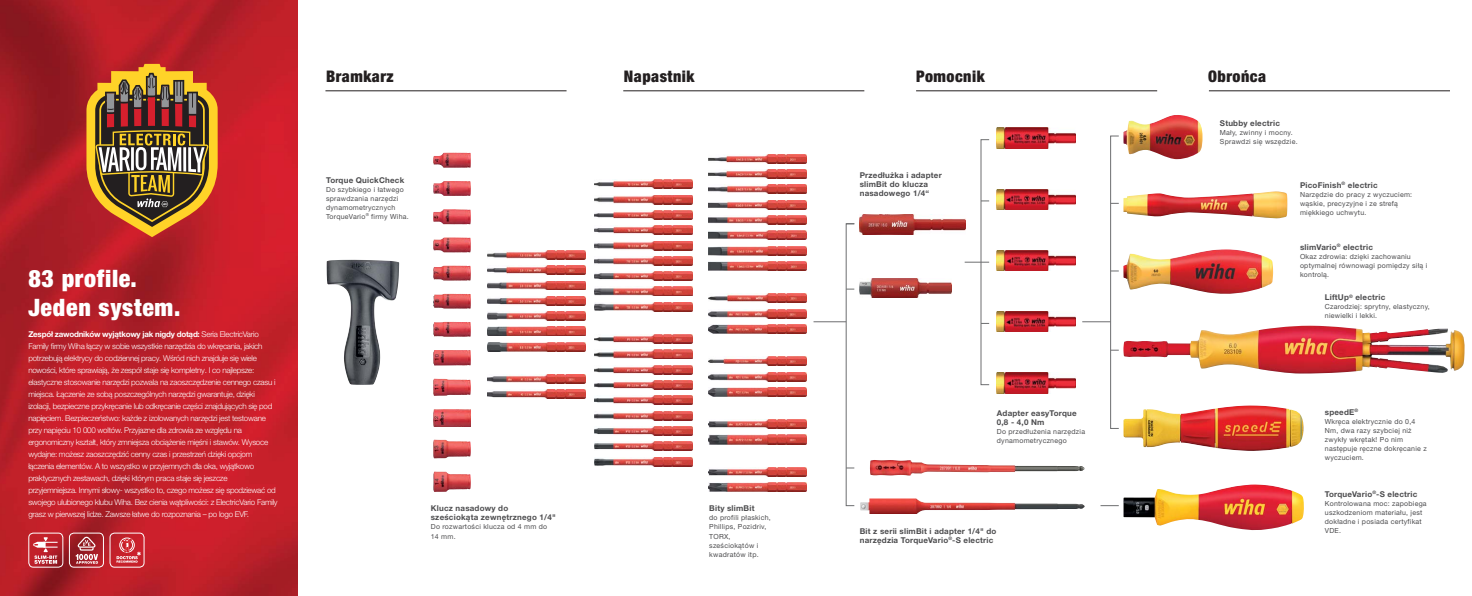
<style>
.page{position:relative;width:1472px;height:596px;background:#fff}
.page>*{position:absolute;margin:0;border:0;box-sizing:border-box;transform-origin:0 0}
.t1{font:900 condensed 24px/28.8px "Helvetica Neue LT Pro";letter-spacing:.03em;color:#fff}
.t2{font:900 condensed 16px "Helvetica Neue LT Pro";letter-spacing:.03em;color:#231f20}
.t3{font:300 8px/12px "Helvetica Neue LT Pro";letter-spacing:-.03em;color:#fff}
.t4{font:700 8px/9px "Helvetica Neue LT Pro";letter-spacing:.025em;color:#4c4c4e}
.t5{font:7px/9px "Helvetica Neue LT Pro";letter-spacing:.035em;color:#4c4c4e}
.s1{font-weight:700}
</style>
<div class="page">
<img style="left:0;top:0;width:298px;height:595px">
<svg style="left:86px;top:64px;width:132px;height:173px"></svg>
<div style="left:28px;top:532px;width:35px;height:35px;border:1px solid #fff;border-radius:5px"></div>
<svg style="left:33px;top:537px;width:25px;height:26px"></svg>
<div style="left:69px;top:532px;width:35px;height:35px;border:1px solid #fff;border-radius:5px"></div>
<svg style="left:76px;top:535px;width:22px;height:28px"></svg>
<div style="left:110px;top:532px;width:34px;height:35px;border:1px solid #fff;border-radius:5px"></div>
<div style="left:119px;top:537px;width:16px;height:15px;border:1px solid #fff;border-radius:50%"></div>
<svg style="left:116px;top:538px;width:25px;height:24px"></svg>
<div style="left:1110px;top:136px;width:8px;height:292px;border:1px solid #6d6e70"></div>
<svg style="left:1082px;top:321px;width:28px;height:1px"></svg>
<svg style="left:1100px;top:505px;width:18px;height:1px"></svg>
<svg style="left:964px;top:262px;width:25px;height:1px"></svg>
<div style="left:846px;top:223px;width:8px;height:282px;border:1px solid #6d6e70"></div>
<hr style="left:813px;top:321px;width:33px;height:1px;background:#6d6e70">
<img style="left:1123px;top:405px;width:180px;height:46px">
<img style="left:1123px;top:249px;width:149px;height:45px">
<img style="left:1123px;top:191px;width:164px;height:27px">
<img style="left:1123px;top:484px;width:180px;height:46px">
<img style="left:1123px;top:115px;width:79px;height:44px">
<img style="left:1123px;top:325px;width:341px;height:48px">
<img style="left:996px;top:128px;width:79px;height:20px">
<img style="left:996px;top:250px;width:79px;height:20px">
<img style="left:996px;top:189px;width:79px;height:20px">
<img style="left:996px;top:311px;width:79px;height:20px">
<img style="left:996px;top:372px;width:79px;height:21px">
<img style="left:859px;top:278px;width:91px;height:19px">
<img style="left:859px;top:214px;width:106px;height:20px">
<img style="left:870px;top:460px;width:214px;height:15px">
<img style="left:860px;top:498px;width:224px;height:15px">
<img style="left:709px;top:154px;width:97px;height:9px">
<img style="left:709px;top:169px;width:97px;height:9px">
<img style="left:709px;top:185px;width:97px;height:9px">
<img style="left:709px;top:200px;width:97px;height:9px">
<img style="left:709px;top:215px;width:97px;height:9px">
<img style="left:709px;top:231px;width:97px;height:9px">
<img style="left:709px;top:246px;width:97px;height:9px">
<img style="left:709px;top:261px;width:97px;height:9px">
<img style="left:709px;top:293px;width:97px;height:9px">
<img style="left:709px;top:309px;width:97px;height:9px">
<img style="left:709px;top:324px;width:97px;height:9px">
<img style="left:709px;top:356px;width:97px;height:9px">
<img style="left:709px;top:372px;width:97px;height:9px">
<img style="left:709px;top:387px;width:97px;height:9px">
<img style="left:709px;top:419px;width:97px;height:9px">
<img style="left:709px;top:434px;width:97px;height:10px">
<img style="left:709px;top:467px;width:97px;height:9px">
<img style="left:709px;top:482px;width:97px;height:9px">
<img style="left:594px;top:180px;width:98px;height:9px">
<img style="left:594px;top:195px;width:98px;height:9px">
<img style="left:594px;top:210px;width:98px;height:9px">
<img style="left:594px;top:225px;width:98px;height:9px">
<img style="left:594px;top:241px;width:98px;height:9px">
<img style="left:594px;top:256px;width:98px;height:9px">
<img style="left:594px;top:271px;width:98px;height:9px">
<img style="left:594px;top:287px;width:98px;height:9px">
<img style="left:594px;top:302px;width:98px;height:9px">
<img style="left:594px;top:334px;width:98px;height:9px">
<img style="left:594px;top:349px;width:98px;height:10px">
<img style="left:594px;top:365px;width:98px;height:9px">
<img style="left:594px;top:380px;width:98px;height:9px">
<img style="left:594px;top:395px;width:98px;height:9px">
<img style="left:594px;top:411px;width:98px;height:9px">
<img style="left:594px;top:426px;width:98px;height:9px">
<img style="left:594px;top:441px;width:98px;height:9px">
<img style="left:594px;top:457px;width:98px;height:9px">
<img style="left:487px;top:250px;width:98px;height:9px">
<img style="left:487px;top:265px;width:98px;height:9px">
<img style="left:487px;top:281px;width:98px;height:9px">
<img style="left:487px;top:296px;width:98px;height:9px">
<img style="left:487px;top:311px;width:98px;height:9px">
<img style="left:487px;top:327px;width:98px;height:8px">
<img style="left:487px;top:342px;width:98px;height:9px">
<img style="left:487px;top:374px;width:98px;height:9px">
<img style="left:487px;top:389px;width:98px;height:9px">
<img style="left:433px;top:294px;width:38px;height:14px">
<img style="left:433px;top:265px;width:38px;height:15px">
<img style="left:433px;top:152px;width:38px;height:16px">
<img style="left:433px;top:181px;width:38px;height:15px">
<img style="left:433px;top:209px;width:38px;height:15px">
<img style="left:433px;top:237px;width:38px;height:15px">
<img style="left:433px;top:350px;width:38px;height:15px">
<img style="left:433px;top:409px;width:38px;height:17px">
<img style="left:433px;top:471px;width:38px;height:20px">
<img style="left:433px;top:322px;width:38px;height:14px">
<img style="left:433px;top:378px;width:38px;height:17px">
<img style="left:433px;top:439px;width:38px;height:19px">
<img style="left:326px;top:259px;width:73px;height:125px">
<hr style="left:325px;top:90px;width:241px;height:1px;background:#231f20">
<hr style="left:623px;top:90px;width:241px;height:1px;background:#231f20">
<hr style="left:916px;top:90px;width:241px;height:1px;background:#231f20">
<hr style="left:1208px;top:90px;width:241px;height:1px;background:#231f20">
<h1 class="t1" style="left:28px;top:266px;width:153px">83 profile.<br>Jeden system.</h1>
<p class="t3" style="left:28px;top:329px;width:251px"><span class="s1">Zespół zawodników wyjątkowy jak nigdy dotąd:</span> Seria ElectricVario Family firmy Wiha łączy w sobie wszystkie narzędzia do wkręcania, jakich potrzebują elektrycy do codziennej pracy. Wśród nich znajduje się wiele nowości, które sprawiają, że zespół staje się kompletny. I co najlepsze: elastyczne stosowanie narzędzi pozwala na zaoszczędzenie cennego czasu i miejsca. Łączenie ze sobą poszczególnych narzędzi gwarantuje, dzięki izolacji, bezpieczne przykręcanie lub odkręcanie części znajdujących się pod napięciem. Bezpieczeństwo: każde z izolowanych narzędzi jest testowane przy napięciu 10 000 woltów. Przyjazne dla zdrowia ze względu na ergonomiczny kształt, który zmniejsza obciążenie mięśni i stawów. Wysoce wydajne: możesz zaoszczędzić cenny czas i przestrzeń dzięki opcjom łączenia elementów. A to wszystko w przyjemnych dla oka, wyjątkowo praktycznych zestawach, dzięki którym praca staje się jeszcze przyjemniejsza. Innymi słowy- wszystko to, czego możesz się spodziewać od swojego ulubionego klubu Wiha. Bez cienia wątpliwości: z ElectricVario Family grasz w pierwszej lidze. Zawsze łatwe do rozpoznania – po logo EVF.</p>
<h2 class="t2" style="left:326px;top:71px;width:69px">Bramkarz</h2>
<h2 class="t2" style="left:624px;top:71px;width:72px">Napastnik</h2>
<h2 class="t2" style="left:916px;top:71px;width:70px">Pomocnik</h2>
<h2 class="t2" style="left:1208px;top:71px;width:59px">Obrońca</h2>
<p class="t4" style="left:326px;top:176px;width:80px">Torque QuickCheck</p>
<p class="t5" style="left:326px;top:185px;width:84px">Do szybkiego i łatwego sprawdzania narzędzi dynamometrycznych<br>TorqueVario<sup>®</sup> firmy Wiha.</p>
<p class="t4" style="left:431px;top:504px;width:126px">Klucz nasadowy do sześciokąta zewnętrznego 1/4"</p>
<p class="t5" style="left:431px;top:523px;width:118px">Do rozwartości klucza od 4 mm do<br>14 mm.</p>
<p class="t4" style="left:709px;top:504px;width:47px">Bity slimBit</p>
<p class="t5" style="left:709px;top:514px;width:63px">do profili płaskich,<br>Phillips, Pozidriv,<br>TORX, sześciokątów i kwadratów itp.</p>
<p class="t4" style="left:859px;top:171px;width:84px">Przedłużka i adapter slimBit do klucza nasadowego 1/4“</p>
<p class="t4" style="left:996px;top:409px;width:81px">Adapter easyTorque<br>0,8 - 4,0 Nm</p>
<p class="t5" style="left:996px;top:427px;width:90px">Do przedłużenia narzędzia dynamometrycznego</p>
<p class="t4" style="left:859px;top:527px;width:138px">Bit z serii slimBit i adapter 1/4" do narzędzia TorqueVario<sup>®</sup>-S electric</p>
<p class="t4" style="left:1219px;top:119px;width:62px">Stubby electric</p>
<p class="t5" style="left:1219px;top:128px;width:79px">Mały, zwinny i mocny.<br>Sprawdzi się wszędzie.</p>
<p class="t4" style="left:1299px;top:181px;width:79px">PicoFinish<sup>®</sup> electric</p>
<p class="t5" style="left:1299px;top:190px;width:114px">Narzędzie do pracy z wyczuciem: wąskie, precyzyjne i ze strefą miękkiego uchwytu.</p>
<p class="t4" style="left:1299px;top:243px;width:74px">slimVario<sup>®</sup> electric</p>
<p class="t5" style="left:1299px;top:252px;width:129px">Okaz zdrowia: dzięki zachowaniu optymalnej równowagi pomiędzy siłą i kontrolą.</p>
<p class="t4" style="left:1324px;top:294px;width:62px">LiftUp<sup>®</sup> electric</p>
<p class="t5" style="left:1324px;top:303px;width:106px">Czarodziej: sprytny, elastyczny, niewielki i lekki.</p>
<p class="t4" style="left:1324px;top:408px;width:35px">speedE<sup>®</sup></p>
<p class="t5" style="left:1324px;top:417px;width:103px">Wkręca elektrycznie do 0,4<br>Nm, dwa razy szybciej niż zwykły wkrętak! Po nim następuje ręczne dokręcanie z wyczuciem.</p>
<p class="t4" style="left:1324px;top:490px;width:94px">TorqueVario<sup>®</sup>-S electric</p>
<p class="t5" style="left:1324px;top:499px;width:103px">Kontrolowana moc: zapobiega uszkodzeniom materiału, jest dokładne i posiada certyfikat<br>VDE.</p>
</div>
